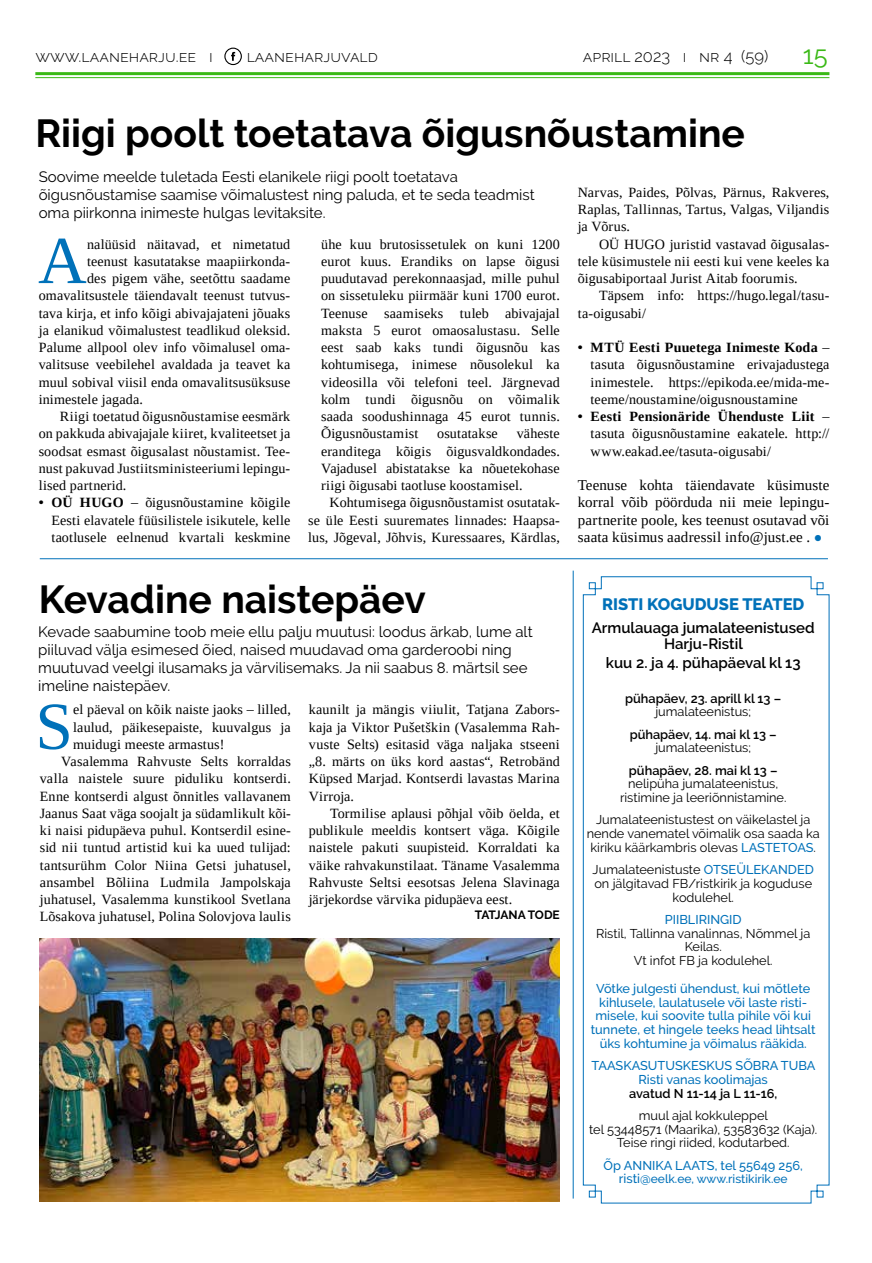
<style>
.page{position:relative;width:872px;height:1263px;background:#fff}
.page>*{position:absolute;margin:0;border:0;box-sizing:border-box;transform-origin:0 0}
.t1{font:67.5px "Tinos";color:#0071b9}
.t2{font:700 39px "Raleway";color:#000}
.t3{font:25.5px "Raleway";color:#3ab916}
.t4{font:300 16.5px "Raleway";color:#000}
.t5{font:800 16.5px "Raleway";color:#0071b9}
.t6{font:15px/18px "Raleway";color:#000}
.t7{font:15px/17.2px "Tinos";letter-spacing:.005em;color:#000;text-align:justify}
.t8{font:600 15px/16.2px "Raleway";color:#000;text-align:center}
.t9{font:14.1px/17.2px "Tinos";letter-spacing:.01em;color:#000;text-align:justify}
.t10{font:12.75px/13.8px "Raleway";color:#000;text-align:center}
.t11{font:500 12.75px/13.8px "Raleway";color:#0071b9;text-align:center}
.t12{font:600 12.75px "Raleway";color:#000}
.t13{font:500 12px "Raleway";color:#0071b9}
.t14{font:700 12px "Raleway";letter-spacing:-.015em;color:#000}
.s1{font-weight:700}
.s2{font-size:14.1px;color:#0071b9}
.s3{font-weight:500;color:#0071b9}
.s4{font-size:12.75px}
</style>
<div class="page">
<svg style="left:224px;top:48px;width:18px;height:17px"></svg>
<hr style="left:35px;top:72px;width:794px;height:3px;background:#3ab916">
<hr style="left:35px;top:77px;width:794px;height:1px;background:#3ab916">
<svg style="left:582px;top:576px;width:248px;height:628px"></svg>
<hr style="left:40px;top:558px;width:788px;height:1px;background:#0071b9">
<hr style="left:573px;top:571px;width:1px;height:627px;background:#0071b9">
<img style="left:39px;top:939px;width:521px;height:262px">
<p class="t4" style="left:35px;top:47px;width:179px">www.laaneharju.ee i</p>
<p class="t4" style="left:247px;top:47px;width:133px">laaneharjuvald</p>
<p class="t4" style="left:583px;top:47px;width:187px">aprill 2023 i nr 4 (59)</p>
<h3 class="t3" style="left:803px;top:40px;width:26px">15</h3>
<h2 class="t2" style="left:35px;top:111px;width:711px">Riigi poolt toetatava õigusnõustamine</h2>
<p class="t6" style="left:39px;top:168px;width:497px">Soovime meelde tuletada Eesti elanikele riigi poolt toetatava õigusnõustamise saamise võimalustest ning paluda, et te seda teadmist oma piirkonna inimeste hulgas levitaksite.</p>
<p class="t9" style="left:578px;top:183px;width:253px">Narvas, Paides, Põlvas, Pärnus, Rakveres, Raplas, Tallinnas, Tartus, Valgas, Viljandis ja Võrus.</p>
<p class="t9" style="left:578px;top:235px;width:253px;text-indent:21px">OÜ HUGO juristid vastavad õigusalas&shy;tele küsimustele nii eesti kui vene keeles ka õigusabiportaal Jurist Aitab foorumis.</p>
<p class="t9" style="left:578px;top:287px;width:253px;text-indent:21px">Täpsem info: https://hugo.legal/tasu&shy;ta-oigusabi/</p>
<p class="t9" style="left:590px;top:339px;width:240px;text-indent:-13px"><span class="s1">• MTÜ Eesti Puuetega Inimeste Koda</span> – tasuta õigusnõustamine erivajadustega inimestele. https://epikoda.ee/mida-me&shy;teeme/noustamine/oigusnoustamine</p>
<p class="t9" style="left:590px;top:408px;width:240px;text-indent:-13px"><span class="s1">• Eesti Pensionäride Ühenduste Liit</span> – tasuta õigusnõustamine eakatele. http:// www.eakad.ee/tasuta-oigusabi/</p>
<p class="t7" style="left:578px;top:476px;width:253px">Teenuse kohta täiendavate küsimuste korral võib pöörduda nii meie lepingu&shy;partnerite poole, kes teenust osutavad või saata küsimus aadressil info@just.ee . <span class="s2">●</span></p>
<h1 class="t1" style="left:38px;top:217px;width:50px">A</h1>
<p class="t9" style="left:87px;top:235px;width:205px">nalüüsid näitavad, et nimetatud</p>
<p class="t9" style="left:321px;top:235px;width:240px">ühe kuu brutosissetulek on kuni 1200 eurot kuus. Erandiks on lapse õigusi puudutavad perekonnaasjad, mille puhul on sissetuleku piirmäär kuni 1700 eurot.<br>Teenuse saamiseks tuleb abivajajal maksta 5 eurot omaosalustasu. Selle eest saab kaks tundi õigusnõu kas kohtumisega, inimese nõusolekul ka videosilla või telefoni teel. Järgnevad kolm tundi õigusnõu on võimalik saada soodushinnaga 45 eurot tunnis.<br>Õigusnõustamist</p>
<p class="t9" style="left:87px;top:252px;width:205px">teenust kasutatakse maapiirkonda-</p>
<p class="t9" style="left:87px;top:270px;width:205px">des pigem vähe, seetõttu saadame</p>
<p class="t9" style="left:39px;top:287px;width:253px">omavalitsustele täiendavalt teenust tutvus-</p>
<p class="t9" style="left:39px;top:304px;width:253px">tava kirja, et info kõigi abivajajateni jõuaks</p>
<p class="t9" style="left:39px;top:321px;width:253px">ja elanikud võimalustest teadlikud oleksid.</p>
<p class="t9" style="left:39px;top:339px;width:253px">Palume allpool olev info võimalusel oma-</p>
<p class="t9" style="left:39px;top:356px;width:253px">valitsuse veebilehel avaldada ja teavet ka</p>
<p class="t9" style="left:39px;top:373px;width:253px">muul sobival viisil enda omavalitsusüksuse</p>
<p class="t9" style="left:39px;top:390px;width:106px">inimestele jagada.</p>
<p class="t9" style="left:60px;top:408px;width:232px">Riigi toetatud õigusnõustamise eesmärk</p>
<p class="t9" style="left:39px;top:425px;width:253px">on pakkuda abivajajale kiiret, kvaliteetset ja</p>
<p class="t9" style="left:39px;top:442px;width:253px">soodsat esmast õigusalast nõustamist. Tee-</p>
<p class="t9" style="left:39px;top:459px;width:253px">nust pakuvad Justiitsministeeriumi lepingu-</p>
<p class="t9" style="left:39px;top:477px;width:89px">lised partnerid.</p>
<p class="t9" style="left:51px;top:494px;width:240px;text-indent:-13px"><span class="s1">• OÜ HUGO</span> – õigusnõustamine kõigile Eesti elavatele füüsilistele isikutele, kelle taotlusele eelnenud kvartali keskmine</p>
<p class="t9" style="left:321px;top:425px;width:240px;text-indent:196px">väheste eranditega kõigis õigusvaldkondades.<br>Vajadusel abistatakse ka nõuetekohase riigi õigusabi taotluse koostamisel.</p>
<p class="t9" style="left:308px;top:494px;width:253px;text-indent:21px">Kohtumisega õigusnõustamist osutatak&shy;se üle Eesti suuremates linnades: Haapsa&shy;lus, Jõgeval, Jõhvis, Kuressaares, Kärdlas,</p>
<p class="t9" style="left:437px;top:425px;width:62px">osutatakse</p>
<h2 class="t2" style="left:39px;top:577px;width:388px">Kevadine naistepäev</h2>
<p class="t6" style="left:38px;top:623px;width:496px">Kevade saabumine toob meie ellu palju muutusi: loodus ärkab, lume alt piiluvad välja esimesed õied, naised muudavad oma garderoobi ning muutuvad veelgi ilusamaks ja värvilisemaks. Ja nii saabus 8. märtsil see imeline naistepäev.</p>
<h1 class="t1" style="left:35px;top:683px;width:39px">S</h1>
<p class="t9" style="left:73px;top:701px;width:219px">el päeval on kõik naiste jaoks – lilled,</p>
<p class="t9" style="left:73px;top:718px;width:219px">laulud, päikesepaiste, kuuvalgus ja</p>
<p class="t9" style="left:73px;top:735px;width:153px">muidugi meeste armastus!</p>
<p class="t9" style="left:61px;top:753px;width:231px">Vasalemma Rahvuste Selts korraldas</p>
<p class="t9" style="left:40px;top:770px;width:252px">valla naistele suure piduliku kontserdi.</p>
<p class="t9" style="left:40px;top:787px;width:252px">Enne kontserdi algust õnnitles vallavanem</p>
<p class="t9" style="left:40px;top:804px;width:252px">Jaanus Saat väga soojalt ja südamlikult kõi-</p>
<p class="t9" style="left:40px;top:822px;width:252px">ki naisi pidupäeva puhul. Kontserdil esine-</p>
<p class="t9" style="left:40px;top:839px;width:252px">sid nii tuntud artistid kui ka uued tulijad:</p>
<p class="t9" style="left:40px;top:856px;width:252px">tantsurühm Color Niina Getsi juhatusel,</p>
<p class="t9" style="left:40px;top:873px;width:252px">ansambel Bõliina Ludmila Jampolskaja</p>
<p class="t9" style="left:40px;top:891px;width:252px">juhatusel, Vasalemma kunstikool Svetlana</p>
<p class="t9" style="left:40px;top:908px;width:252px">Lõsakova juhatusel, Polina Solovjova laulis</p>
<p class="t9" style="left:309px;top:701px;width:252px">kaunilt ja mängis viiulit, Tatjana Zabors&shy;kaja ja Viktor Pušetškin (Vasalemma Rah&shy;vuste Selts) esitasid väga naljaka stseeni „8. märts on üks kord aastas“, Retrobänd Küpsed Marjad. Kontserdi lavastas Marina Virroja.</p>
<p class="t9" style="left:309px;top:804px;width:252px;text-indent:21px">Tormilise aplausi põhjal võib öelda, et publikule meeldis kontsert väga. Kõigile naistele pakuti suupisteid. Korraldati ka väike rahvakunstilaat. Täname Vasalemma Rahvuste Seltsi eesotsas Jelena Slavinaga järjekordse värvika pidupäeva eest.</p>
<p class="t14" style="left:475px;top:907px;width:87px">TATJANA TODE</p>
<p class="t5" style="left:602px;top:595px;width:204px">RISTI KOGUDUSE TEATED</p>
<p class="t8" style="left:592px;top:620px;width:224px">Armulauaga jumalateenistused<br>Harju-Ristil</p>
<p class="t8" style="left:606px;top:654px;width:196px">kuu 2. ja 4. pühapäeval kl 13</p>
<p class="t12" style="left:625px;top:691px;width:158px">pühapäev, 23. aprill kl 13 –</p>
<p class="t10" style="left:655px;top:705px;width:97px">jumalateenistus;</p>
<p class="t12" style="left:629px;top:727px;width:149px">pühapäev, 14. mai kl 13 –</p>
<p class="t10" style="left:655px;top:741px;width:97px">jumalateenistus;</p>
<p class="t12" style="left:629px;top:763px;width:150px">pühapäev, 28. mai kl 13 –</p>
<p class="t10" style="left:620px;top:777px;width:168px">nelipüha jumalateenistus, ristimine ja leeriõnnistamine.</p>
<p class="t10" style="left:586px;top:813px;width:235px">Jumalateenistustest on väikelastel ja nende vanematel võimalik osa saada ka kiriku käärkambris olevas <span class="s3">LASTETOAS</span>.</p>
<p class="t10" style="left:592px;top:863px;width:223px">Jumalateenistuste <span class="s3">OTSEÜLEKANDED </span>on jälgitavad FB/ristkirik ja koguduse kodulehel.</p>
<p class="t11" style="left:665px;top:912px;width:78px">PIIBLIRINGID</p>
<p class="t10" style="left:596px;top:926px;width:216px">Ristil, Tallinna vanalinnas, Nõmmel ja<br>Keilas.<br>Vt infot FB ja kodulehel.</p>
<p class="t11" style="left:591px;top:981px;width:226px">Võtke julgesti ühendust, kui mõtlete kihlusele, laulatusele või laste risti&shy;misele, kui soovite tulla pihile või kui tunnete, et hingele teeks head lihtsalt üks kohtumine ja võimalus rääkida.</p>
<p class="t11" style="left:591px;top:1059px;width:225px">TAASKASUTUSKESKUS SÕBRA TUBA<br>Risti vanas koolimajas</p>
<p class="t12" style="left:629px;top:1086px;width:150px">avatud N 11-14 ja L 11-16,</p>
<p class="t10" style="left:589px;top:1108px;width:230px">muul ajal kokkuleppel<br>tel 53448571 (Maarika), 53583632 (Kaja).<br>Teise ringi riided, kodutarbed.</p>
<p class="t11" style="left:603px;top:1158px;width:201px">Õp ANNIKA LAATS, tel 55649 256,</p>
<p class="t13" style="left:619px;top:1172px;width:170px"><span class="s4">risti@</span>eelk.ee, www.ristikirik.ee</p>
</div>
